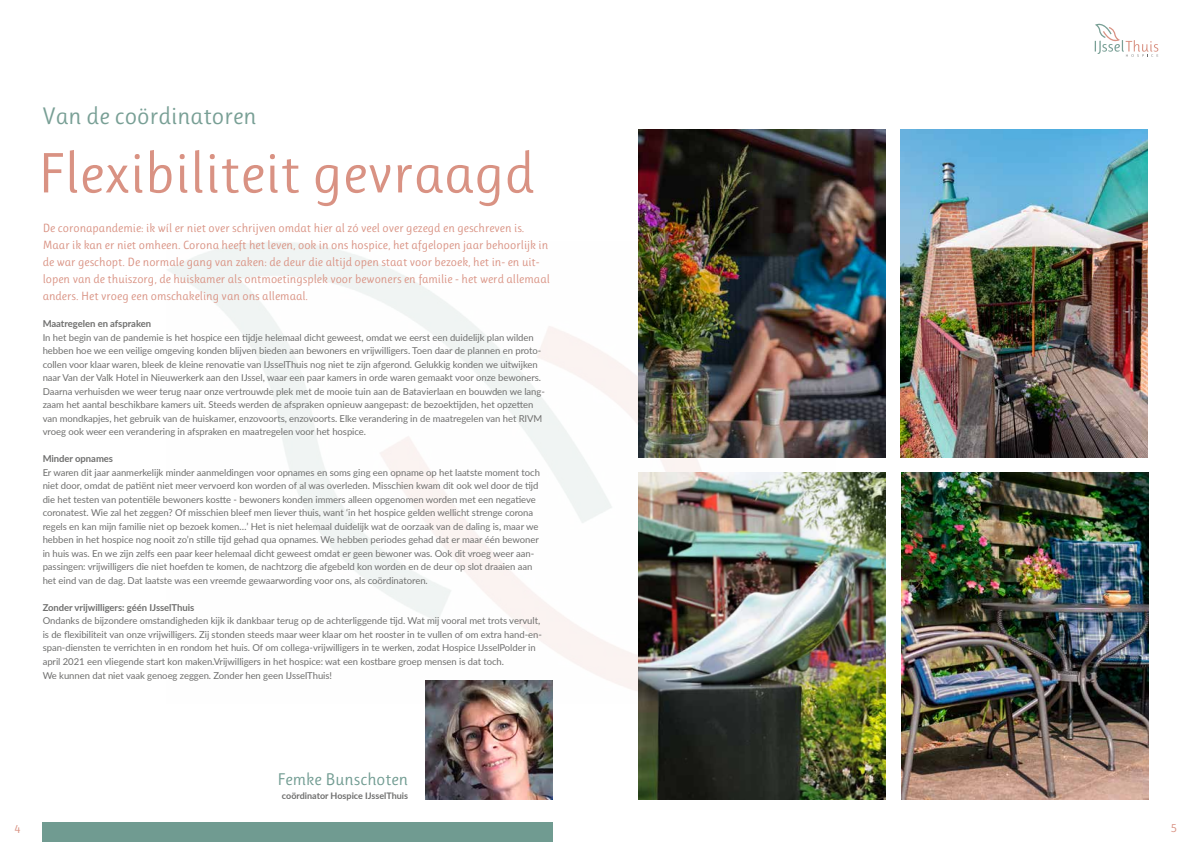
<style>
.page{position:relative;width:1191px;height:842px;background:#fff}
.page>*{position:absolute;margin:0;border:0;box-sizing:border-box;transform-origin:0 0}
.t1{font:57px "Ruluko";color:#d99283}
.t2{font:24px "Ruluko";color:#789f95}
.t3{font:17px "Ruluko";color:#709b91}
.t4{font:12px/17px "Ruluko";color:#d99283}
.t5{font:9.5px/13.5px "Lato";letter-spacing:-.005em;color:#6f6f6e}
.t6{font:700 9.5px "Lato";letter-spacing:-.005em;color:#6f6f6e}
.t7{font:700 9px "Lato";color:#6f6f6e}
</style>
<div class="page">
<svg style="left:1094px;top:24px;width:64px;height:33px"></svg>
<div style="left:43px;top:822px;width:510px;height:20px;background:#709b91"></div>
<img style="left:168px;top:242px;width:667px;height:449px">
<img style="left:901px;top:472px;width:247px;height:327px">
<img style="left:425px;top:681px;width:128px;height:118px">
<img style="left:638px;top:130px;width:247px;height:327px">
<img style="left:638px;top:472px;width:247px;height:327px">
<img style="left:900px;top:130px;width:248px;height:327px">
<h2 class="t2" style="left:43px;top:102px;width:215px">Van de coördinatoren</h2>
<h1 class="t1" style="left:38px;top:140px;width:498px">Flexibiliteit gevraagd</h1>
<p class="t4" style="left:43px;top:219px;width:509px">De coronapandemie: ik wíl er niet over schrijven omdat hier al zó veel over gezegd en geschreven is.<br>Maar ik kan er niet omheen. Corona heeft het leven, ook in ons hospice, het afgelopen jaar behoorlijk in de war geschopt. De normale gang van zaken: de deur die altijd open staat voor bezoek, het in- en uit&shy;lopen van de thuiszorg, de huiskamer als ontmoetingsplek voor bewoners en familie - het werd allemaal anders. Het vroeg een omschakeling van ons allemaal.</p>
<p class="t6" style="left:43px;top:317px;width:110px">Maatregelen en afspraken</p>
<p class="t5" style="left:43px;top:330px;width:504px">In het begin van de pandemie is het hospice een tijdje helemaal dicht geweest, omdat we eerst een duidelijk plan wilden hebben hoe we een veilige omgeving konden blijven bieden aan bewoners en vrijwilligers. Toen daar de plannen en proto&shy;collen voor klaar waren, bleek de kleine renovatie van IJsselThuis nog niet te zijn afgerond. Gelukkig konden we uitwijken naar Van der Valk Hotel in Nieuwerkerk aan den IJssel, waar een paar kamers in orde waren gemaakt voor onze bewoners.<br>Daarna verhuisden we weer terug naar onze vertrouwde plek met de mooie tuin aan de Batavierlaan en bouwden we lang&shy;zaam het aantal beschikbare kamers uit. Steeds werden de afspraken opnieuw aangepast: de bezoektijden, het opzetten van mondkapjes, het gebruik van de huiskamer, enzovoorts, enzovoorts. Elke verandering in de maatregelen van het RIVM vroeg ook weer een verandering in afspraken en maatregelen voor het hospice.</p>
<p class="t6" style="left:43px;top:452px;width:72px">Minder opnames</p>
<p class="t5" style="left:43px;top:465px;width:499px">Er waren dit jaar aanmerkelijk minder aanmeldingen voor opnames en soms ging een opname op het laatste moment toch niet door, omdat de patiënt niet meer vervoerd kon worden of al was overleden. Misschien kwam dit ook wel door de tijd die het testen van potentiële bewoners kostte - bewoners konden immers alleen opgenomen worden met een negatieve coronatest. Wie zal het zeggen? Of misschien bleef men liever thuis, want ‘in het hospice gelden wellicht strenge corona regels en kan mijn familie niet op bezoek komen…’ Het is niet helemaal duidelijk wat de oorzaak van de daling is, maar we hebben in het hospice nog nooit zo’n stille tijd gehad qua opnames. We hebben periodes gehad dat er maar één bewoner in huis was. En we zijn zelfs een paar keer helemaal dicht geweest omdat er geen bewoner was. Ook dit vroeg weer aan&shy;passingen: vrijwilligers die niet hoefden te komen, de nachtzorg die afgebeld kon worden en de deur op slot draaien aan het eind van de dag. Dat laatste was een vreemde gewaarwording voor ons, als coördinatoren.</p>
<p class="t6" style="left:43px;top:600px;width:153px">Zonder vrijwilligers: géén IJsselThuis</p>
<p class="t5" style="left:43px;top:614px;width:501px">Ondanks de bijzondere omstandigheden kijk ik dankbaar terug op de achterliggende tijd. Wat mij vooral met trots vervult, is de flexibiliteit van onze vrijwilligers. Zij stonden steeds maar weer klaar om het rooster in te vullen of om extra hand-en&shy;span-diensten te verrichten in en rondom het huis. Of om collega-vrijwilligers in te werken, zodat Hospice IJsselPolder in april 2021 een vliegende start kon maken.Vrijwilligers in het hospice: wat een kostbare groep mensen is dat toch.<br>We kunnen dat niet vaak genoeg zeggen. Zonder hen geen IJsselThuis!</p>
<h3 class="t3" style="left:277px;top:770px;width:132px">Femke Bunschoten</h3>
<p class="t7" style="left:282px;top:789px;width:128px">coördinator Hospice IJsselThuis</p>
<p class="t4" style="left:14px;top:820px;width:8px">4</p>
<p class="t4" style="left:1170px;top:819px;width:8px">5</p>
</div>
